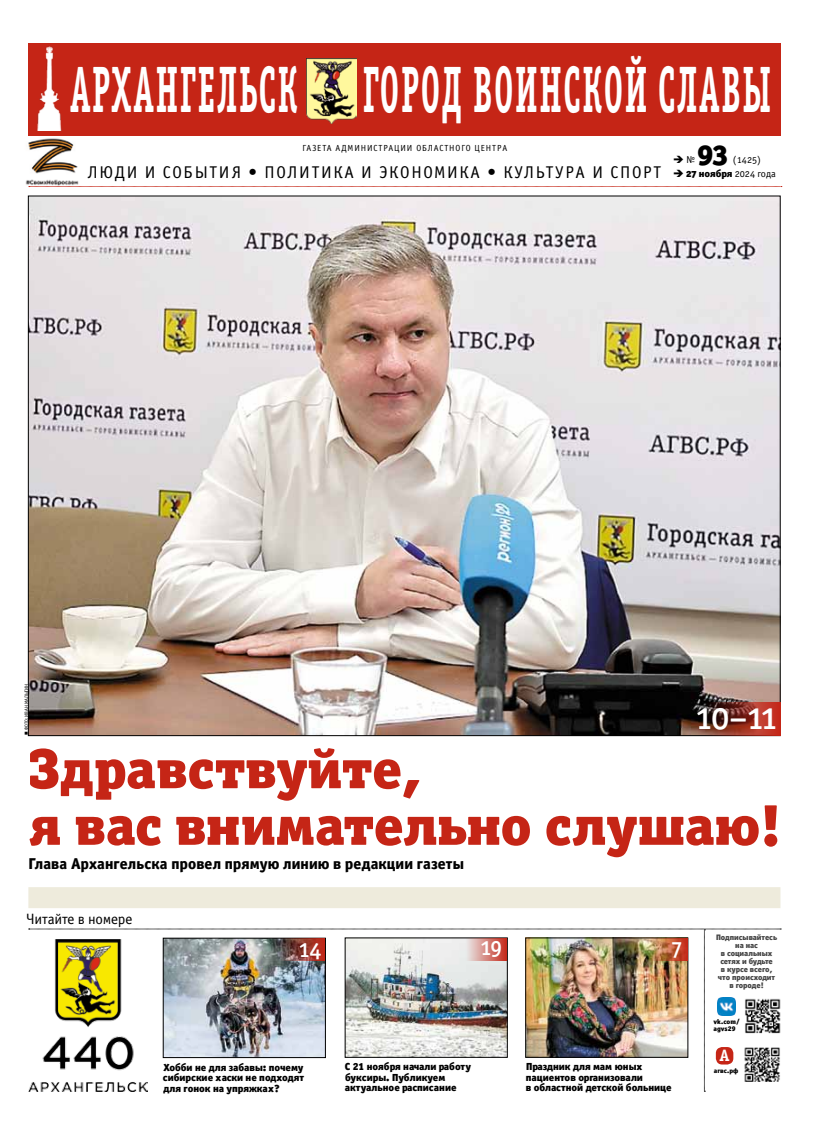
<style>
.page{position:relative;width:823px;height:1134px;background:#fff}
.page>*{position:absolute;margin:0;border:0;box-sizing:border-box;transform-origin:0 0}
.t1{font:65.8px "Officina Serif Bold C";letter-spacing:.05em;color:#fff;scale:.5 1}
.t2{font:56.6px/56.6px "Officina Serif Black OSC";color:#c52516}
.t3{font:35px "Officina Sans Medium OSC";color:#fff}
.t4{font:29px "Officina Sans Black OSC";color:#000}
.t5{font:23.5px "Officina Sans Medium OSC";color:#fff}
.t6{font:17.1px "Officina Sans Book C";letter-spacing:.1em;color:#000}
.t7{font:16.6px "Officina Serif Bold C";color:#fff}
.t8{font:15.8px "Officina Sans Extra Bold C";letter-spacing:.005em;color:#000}
.t9{font:15px "Officina Sans Book OSC";letter-spacing:-.015em;color:#000}
.t10{font:10.3px/10.5px "Officina Sans Black C";color:#000}
.t11{font:10px "Officina Sans Black OSC";letter-spacing:-.005em;color:#000}
.t12{font:10px "Officina Sans Book OSC";color:#000}
.t13{font:8.8px "Officina Sans Book C";letter-spacing:.1em;color:#000}
.t14{font:8px/8px "Officina Sans Black C";color:#464646;text-align:center}
.t15{font:6.9px/6.9px "Officina Sans Black C";color:#000}
.t16{font:6.8px "Officina Sans Black C";color:#000}
.t17{font:5px "Officina Sans Book OSC";color:#000}
.s1{font-family:"Officina Sans Book OSC"}
</style>
<div class="page">
<img style="left:25px;top:138px;width:54px;height:49px">
<div style="left:29px;top:43px;width:751px;height:92px;background:#c52516"></div>
<svg style="left:68px;top:135px;width:231px;height:10px"></svg>
<img style="left:306px;top:58px;width:50px;height:66px">
<svg style="left:29px;top:186px;width:752px;height:1px"></svg>
<img style="left:37px;top:46px;width:25px;height:85px">
<svg style="left:656px;top:135px;width:116px;height:1px"></svg>
<img style="left:780px;top:999px;width:1px;height:34px">
<div style="left:28px;top:887px;width:752px;height:21px;background:#eeebdc"></div>
<svg style="left:29px;top:929px;width:751px;height:163px"></svg>
<img style="left:165px;top:940px;width:158px;height:116px">
<div style="left:163px;top:938px;width:162px;height:120px;border:1px solid #000"></div>
<svg style="left:279px;top:938px;width:46px;height:23px"></svg>
<img style="left:527px;top:940px;width:158px;height:115px">
<svg style="left:648px;top:938px;width:39px;height:22px"></svg>
<img style="left:347px;top:940px;width:158px;height:115px">
<div style="left:465px;top:938px;width:42px;height:22px;background:linear-gradient(to right,#eaeeee,#c52e20)"></div>
<img style="left:30px;top:198px;width:747px;height:536px">
<svg style="left:704px;top:702px;width:76px;height:34px;background:#862e23"></svg>
<h1 class="t1" style="left:70px;top:52px;width:456px">Архангельск</h1>
<h1 class="t1" style="left:362px;top:52px;width:817px">город воинской славы</h1>
<p class="t13" style="left:302px;top:143px;width:206px">газета администрации областного центра</p>
<p class="t12" style="left:686px;top:154px;width:10px">№</p>
<h3 class="t4" style="left:697px;top:135px;width:32px">93</h3>
<p class="t12" style="left:732px;top:154px;width:30px">(1425)</p>
<h3 class="t6" style="left:88px;top:163px;width:574px">люди и события • Политика и экономика • культура и спорт</h3>
<p class="t11" style="left:685px;top:167px;width:91px">27 ноября <span class="s1">2024 года</span></p>
<p class="t17" style="left:24px;top:730px;width:48px;rotate:-90deg">фото: иван малыгин</p>
<h3 class="t3" style="left:695px;top:698px;width:83px">10–11</h3>
<h2 class="t2" style="left:28px;top:740px;width:754px">Здравствуйте,<br>я вас внимательно слушаю!</h2>
<h3 class="t8" style="left:28px;top:854px;width:437px">Глава Архангельска провел прямую линию в редакции газеты</h3>
<h3 class="t9" style="left:26px;top:911px;width:108px">Читайте в номере</h3>
<h3 class="t5" style="left:299px;top:935px;width:24px">14</h3>
<h3 class="t5" style="left:480px;top:934px;width:23px">19</h3>
<h3 class="t5" style="left:671px;top:935px;width:12px">7</h3>
<p class="t10" style="left:163px;top:1062px;width:143px;text-align:justify">Хобби не для забавы: почему сибирские хаски не подходят для гонок на упряжках?</p>
<p class="t10" style="left:344px;top:1061px;width:128px">С 21 ноября начали работу буксиры. Публикуем актуальное расписание</p>
<p class="t10" style="left:525px;top:1061px;width:147px">Праздник для мам юных пациентов организовали<br>в областной детской больнице</p>
<p class="t14" style="left:715px;top:933px;width:63px">Подписывайтесь на нас<br>в социальных сетях и будьте<br>в курсе всего, что происходит в городе!</p>
<p class="t15" style="left:713px;top:1018px;width:28px">vk.com/ agvs29</p>
<p class="t16" style="left:713px;top:1067px;width:26px">агвс.рф</p>
<h3 class="t7" style="left:719px;top:1046px;width:12px">А</h3>
</div>
